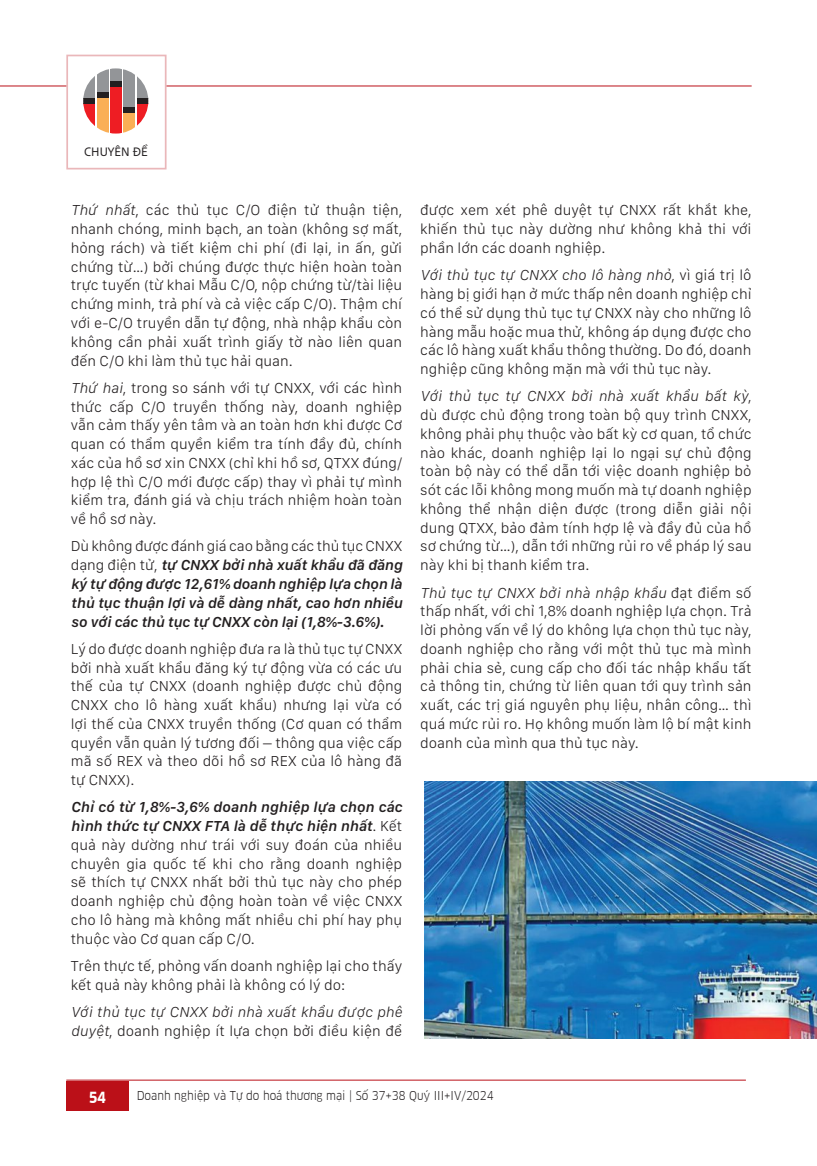
<style>
.page{position:relative;width:817px;height:1166px;background:#fff}
.page>*{position:absolute;margin:0;border:0;box-sizing:border-box;transform-origin:0 0}
.NOI_DUNG{font:300 15px/18.8px "San Francisco Text";color:#231f20;text-align:justify}
.NOI_DUNG-2{font:italic 600 15px/18.8px "San Francisco Text";letter-spacing:-.01em;color:#231f20;text-align:justify}
.NOI_DUNG-3{font:italic 300 15px/18.8px "San Francisco Text";color:#231f20}
.t1{font:15px "Goethe Clan Bold VU";color:#fff}
.t2{font:12.9px "Adobe Clean UX";color:#231f20}
.t3{font:12px "Goethe Clan VU";color:#231f20}
.s1{font-style:italic}
.s2{font-weight:300;font-style:normal}
.s3{font-weight:600;font-style:italic}
.s4{font-style:normal}
</style>
<div class="page">
<div style="left:83px;top:68px;width:65px;height:65px;background:linear-gradient(to bottom,#fff,#fff);border-radius:33px"></div>
<div style="left:97px;top:68px;width:11px;height:24px;background:#939598"></div>
<div style="left:110px;top:68px;width:12px;height:13px;background:#939598"></div>
<div style="left:123px;top:68px;width:12px;height:39px;background:#939598"></div>
<svg style="left:137px;top:76px;width:11px;height:22px"></svg>
<svg style="left:83px;top:76px;width:12px;height:22px"></svg>
<svg style="left:83px;top:104px;width:12px;height:22px"></svg>
<div style="left:110px;top:86px;width:12px;height:47px;background:#ee1d23"></div>
<div style="left:123px;top:112px;width:12px;height:21px;background:#faaf56"></div>
<svg style="left:137px;top:103px;width:11px;height:23px"></svg>
<div style="left:97px;top:97px;width:11px;height:36px;background:#faaf56"></div>
<div style="left:83px;top:98px;width:12px;height:6px;background:#231f20"></div>
<div style="left:97px;top:92px;width:11px;height:5px;background:#231f20"></div>
<div style="left:110px;top:81px;width:12px;height:5px;background:#231f20"></div>
<div style="left:123px;top:107px;width:12px;height:5px;background:#231f20"></div>
<div style="left:137px;top:98px;width:11px;height:5px;background:#231f20"></div>
<div style="left:66px;top:1080px;width:63px;height:30px;background:#bb1018"></div>
<hr style="left:66px;top:1079px;width:679px;height:1px;background:#bb1018">
<hr style="left:0;top:86px;width:66px;height:1px;background:#bb1018">
<hr style="left:166px;top:86px;width:585px;height:1px;background:#bb1018">
<img style="left:424px;top:781px;width:392px;height:257px">
<p class="t2" style="left:84px;top:144px;width:65px">CHUYÊN ĐỀ</p>
<p class="NOI_DUNG" style="left:71px;top:200px;width:333px"><span class="s1">Thứ nhất</span>, các thủ tục C/O điện tử thuận tiện, nhanh chóng, minh bạch, an toàn (không sợ mất, hỏng rách) và tiết kiệm chi phí (đi lại, in ấn, gửi chứng từ…) bởi chúng được thực hiện hoàn toàn trực tuyến (từ khai Mẫu C/O, nộp chứng từ/tài liệu chứng minh, trả phí và cả việc cấp C/O). Thậm chí với e-C/O truyền dẫn tự động, nhà nhập khẩu còn không cần phải xuất trình giấy tờ nào liên quan đến C/O khi làm thủ tục hải quan.</p>
<p class="NOI_DUNG" style="left:71px;top:378px;width:333px"><span class="s1">Thứ hai</span>, trong so sánh với tự CNXX, với các hình thức cấp C/O truyền thống này, doanh nghiệp vẫn cảm thấy yên tâm và an toàn hơn khi được Cơ quan có thẩm quyền kiểm tra tính đầy đủ, chính xác của hồ sơ xin CNXX (chỉ khi hồ sơ, QTXX đúng/ hợp lệ thì C/O mới được cấp) thay vì phải tự mình kiểm tra, đánh giá và chịu trách nhiệm hoàn toàn về hồ sơ này.</p>
<p class="NOI_DUNG-2" style="left:71px;top:536px;width:333px"><span class="s2">Dù không được đánh giá cao bằng các thủ tục CNXX dạng điện tử,</span> tự CNXX bởi nhà xuất khẩu đã đăng ký tự động được 12,61% doanh nghiệp lựa chọn là thủ tục thuận lợi và dễ dàng nhất, cao hơn nhiều so với các thủ tục tự CNXX còn lại (1,8%-3.6%).</p>
<p class="NOI_DUNG" style="left:71px;top:638px;width:333px">Lý do được doanh nghiệp đưa ra là thủ tục tự CNXX bởi nhà xuất khẩu đăng ký tự động vừa có các ưu thế của tự CNXX (doanh nghiệp được chủ động CNXX cho lô hàng xuất khẩu) nhưng lại vừa có lợi thế của CNXX truyền thống (Cơ quan có thẩm quyền vẫn quản lý tương đối – thông qua việc cấp mã số REX và theo dõi hồ sơ REX của lô hàng đã tự CNXX).</p>
<p class="NOI_DUNG" style="left:71px;top:797px;width:333px"><span class="s3">Chỉ có từ 1,8%-3,6% doanh nghiệp lựa chọn các hình thức tự CNXX FTA là dễ thực hiện nhất</span>. Kết quả này dường như trái với suy đoán của nhiều chuyên gia quốc tế khi cho rằng doanh nghiệp sẽ thích tự CNXX nhất bởi thủ tục này cho phép doanh nghiệp chủ động hoàn toàn về việc CNXX cho lô hàng mà không mất nhiều chi phí hay phụ thuộc vào Cơ quan cấp C/O.</p>
<p class="NOI_DUNG" style="left:71px;top:955px;width:333px">Trên thực tế, phỏng vấn doanh nghiệp lại cho thấy kết quả này không phải là không có lý do:</p>
<p class="NOI_DUNG-3" style="left:71px;top:1001px;width:333px">Với thủ tục tự CNXX bởi nhà xuất khẩu được phê duyệt<span class="s4">, doanh nghiệp ít lựa chọn bởi điều kiện để</span></p>
<p class="NOI_DUNG" style="left:420px;top:200px;width:333px">được xem xét phê duyệt tự CNXX rất khắt khe, khiến thủ tục này dường như không khả thi với phần lớn các doanh nghiệp.</p>
<p class="NOI_DUNG" style="left:420px;top:265px;width:333px"><span class="s1">Với thủ tục tự CNXX cho lô hàng nhỏ</span>, vì giá trị lô hàng bị giới hạn ở mức thấp nên doanh nghiệp chỉ có thể sử dụng thủ tục tự CNXX này cho những lô hàng mẫu hoặc mua thử, không áp dụng được cho các lô hàng xuất khẩu thông thường. Do đó, doanh nghiệp cũng không mặn mà với thủ tục này.</p>
<p class="NOI_DUNG" style="left:420px;top:386px;width:333px"><span class="s1">Với thủ tục tự CNXX bởi nhà xuất khẩu bất kỳ</span>, dù được chủ động trong toàn bộ quy trình CNXX, không phải phụ thuộc vào bất kỳ cơ quan, tổ chức nào khác, doanh nghiệp lại lo ngại sự chủ động toàn bộ này có thể dẫn tới việc doanh nghiệp bỏ sót các lỗi không mong muốn mà tự doanh nghiệp không thể nhận diện được (trong diễn giải nội dung QTXX, bảo đảm tính hợp lệ và đầy đủ của hồ sơ chứng từ…), dẫn tới những rủi ro về pháp lý sau này khi bị thanh kiểm tra.</p>
<p class="NOI_DUNG" style="left:420px;top:582px;width:333px"><span class="s1">Thủ tục tự CNXX bởi nhà nhập khẩu</span> đạt điểm số thấp nhất, với chỉ 1,8% doanh nghiệp lựa chọn. Trả lời phỏng vấn về lý do không lựa chọn thủ tục này, doanh nghiệp cho rằng với một thủ tục mà mình phải chia sẻ, cung cấp cho đối tác nhập khẩu tất cả thông tin, chứng từ liên quan tới quy trình sản xuất, các trị giá nguyên phụ liệu, nhân công… thì quá mức rủi ro. Họ không muốn làm lộ bí mật kinh doanh của mình qua thủ tục này.</p>
<p class="t1" style="left:89px;top:1085px;width:18px">54</p>
<p class="t3" style="left:137px;top:1086px;width:358px">Doanh nghiệp và Tự do hoá thương mại | Số 37+38 Quý III+IV/2024</p>
</div>
